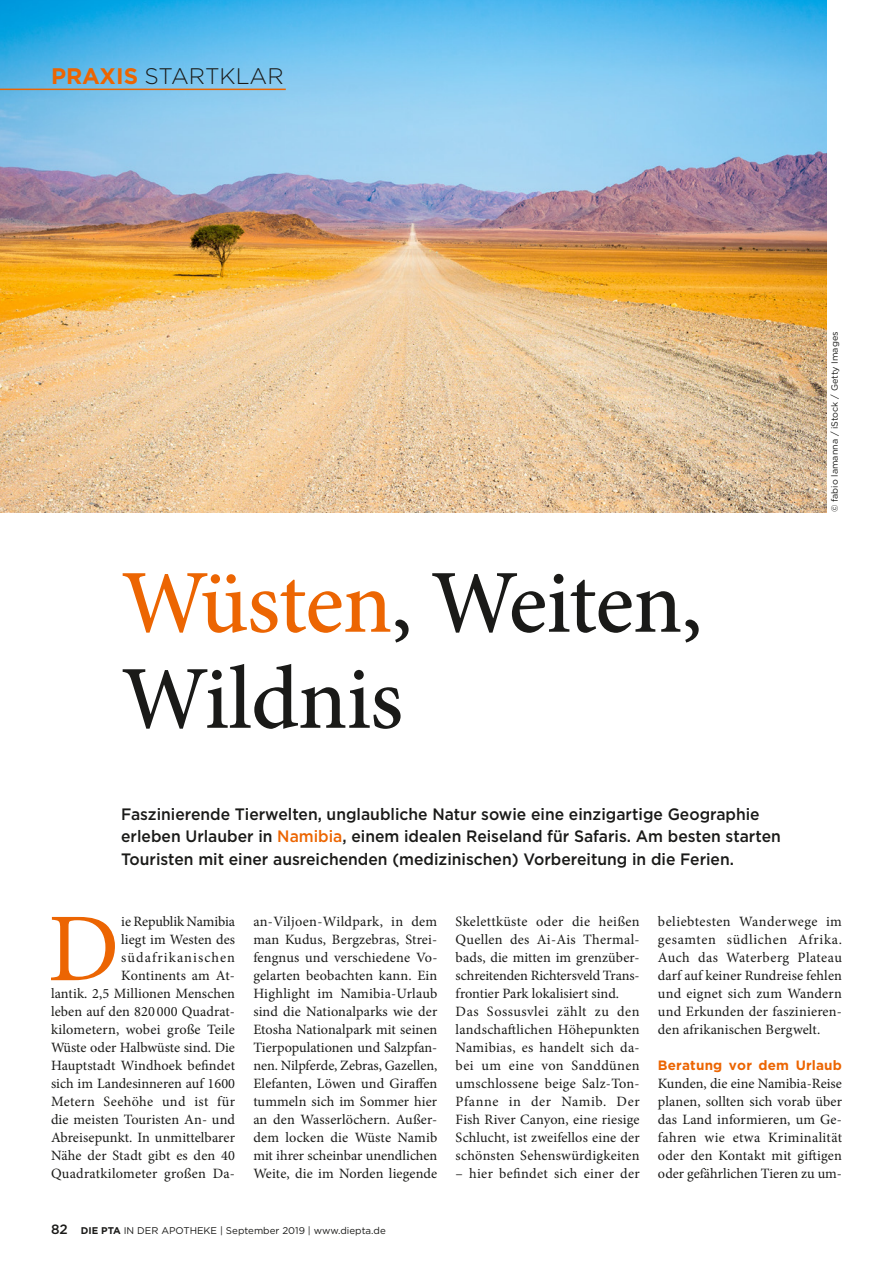
<style>
.page{position:relative;width:893px;height:1263px;background:#fff}
.page>*{position:absolute;margin:0;border:0;box-sizing:border-box;transform-origin:0 0}
.t1{font:97.35px "Minion Pro";color:#ec6502}
.t2{font:500 90px/96px "Minion Pro";letter-spacing:-.015em;color:#1a1a18}
.t3{font:300 22.5px "Gotham";color:#1a1a18}
.t4{font:500 16.5px/22.5px "Gotham";color:#1a1a18;scale:.95 1}
.t5{font:14.25px/18px "Minion Pro";letter-spacing:.01em;color:#1a1a18;text-align:justify}
.t6{font:700 13.5px "Gotham";letter-spacing:.015em;color:#ec6502}
.t7{font:9.75px "Gotham";color:#1a1a18}
.t8{font:9px "Gotham";color:#1a1a18}
.s1{font-weight:700;color:#ec6502}
.s2{color:#ec6502}
.s3{font-weight:500;font-size:13.5px}
.s4{font-weight:700}
</style>
<div class="page">
<img style="left:0;top:0;width:826px;height:512px">
<hr style="left:0;top:89px;width:286px;height:1px;background:#ec6502">
<h3 class="t3" style="left:51px;top:62px;width:234px"><span class="s1">PRAXIS</span> STARTKLAR</h3>
<h2 class="t2" style="left:121px;top:555px;width:583px"><span class="s2">Wüsten</span>, Weiten,<br>Wildnis</h2>
<p class="t4" style="left:121px;top:802px;width:696px">Faszinierende Tierwelten, unglaubliche Natur sowie eine einzigartige Geographie erleben Urlauber in <span class="s2">Namibia</span>, einem idealen Reiseland für Safaris. Am besten starten<br>Touristen mit einer ausreichenden (medizinischen) Vorbereitung in die Ferien.</p>
<p class="t8" style="left:829px;top:512px;width:182px;rotate:-90deg">© fabio lamanna / iStock / Getty Images</p>
<p class="t5" style="left:51px;top:913px;width:186px;text-align:right">ie Republik Namibia<br>liegt im Westen des südafrikanischen<br>Kontinents am At-<br>lantik. 2,5 Millionen Menschen leben auf den 820 000 Quadrat&shy;kilometern, wobei große Teile<br>Wüste oder Halbwüste sind. Die<br>Hauptstadt Windhoek befindet sich im Landesinneren auf 1600<br>Metern Seehöhe und ist für die meisten Touristen An- und<br>Abreisepunkt. In unmittelbarer<br>Nähe der Stadt gibt es den 40<br>Quadratkilometer großen Da-</p>
<p class="t5" style="left:253px;top:913px;width:186px">an-Viljoen-Wildpark, in dem man Kudus, Bergzebras, Strei&shy;fengnus und verschiedene Vo&shy;gelarten beobachten kann. Ein Highlight im Namibia-Urlaub sind die Nationalparks wie der Etosha Nationalpark mit seinen Tierpopulationen und Salzpfan&shy;nen. Nilpferde, Zebras, Gazellen, Elefanten, Löwen und Giraffen tummeln sich im Sommer hier an den Wasserlöchern. Außer&shy;dem locken die Wüste Namib mit ihrer scheinbar unendlichen Weite, die im Norden liegende</p>
<p class="t5" style="left:456px;top:913px;width:186px;text-align:left">Skelettküste oder die heißen<br>Quellen des Ai-Ais Thermal&shy;bads, die mitten im grenzüber&shy;schreitenden Richtersveld Trans&shy;frontier Park lokalisiert sind.<br>Das Sossusvlei zählt zu den landschaftlichen Höhepunkten<br>Namibias, es handelt sich da&shy;bei um eine von Sanddünen umschlossene beige Salz-Ton-<br>Pfanne in der Namib. Der<br>Fish River Canyon, eine riesige<br>Schlucht, ist zweifellos eine der schönsten Sehenswürdigkeiten</p>
<h1 class="t1" style="left:48px;top:884px;width:73px">D</h1>
<p class="t5" style="left:456px;top:1165px;width:186px">– hier befindet sich einer der</p>
<p class="t7" style="left:51px;top:1224px;width:336px"><span class="s3">82</span> <span class="s4">DIE PTA</span> IN DER APOTHEKE | September 2019 | www.diepta.de</p>
<p class="t5" style="left:658px;top:913px;width:186px">beliebtesten Wanderwege im gesamten südlichen Afrika.<br>Auch das Waterberg Plateau darf auf keiner Rundreise fehlen und eignet sich zum Wandern und Erkunden der faszinieren&shy;den afrikanischen Bergwelt.</p>
<p class="t6" style="left:658px;top:1056px;width:186px">Beratung vor dem Urlaub</p>
<p class="t5" style="left:658px;top:1075px;width:186px">Kunden, die eine Namibia-Reise planen, sollten sich vorab über das Land informieren, um Ge&shy;fahren wie etwa Kriminalität oder den Kontakt mit giftigen oder gefährlichen Tieren zu um-</p>
</div>
